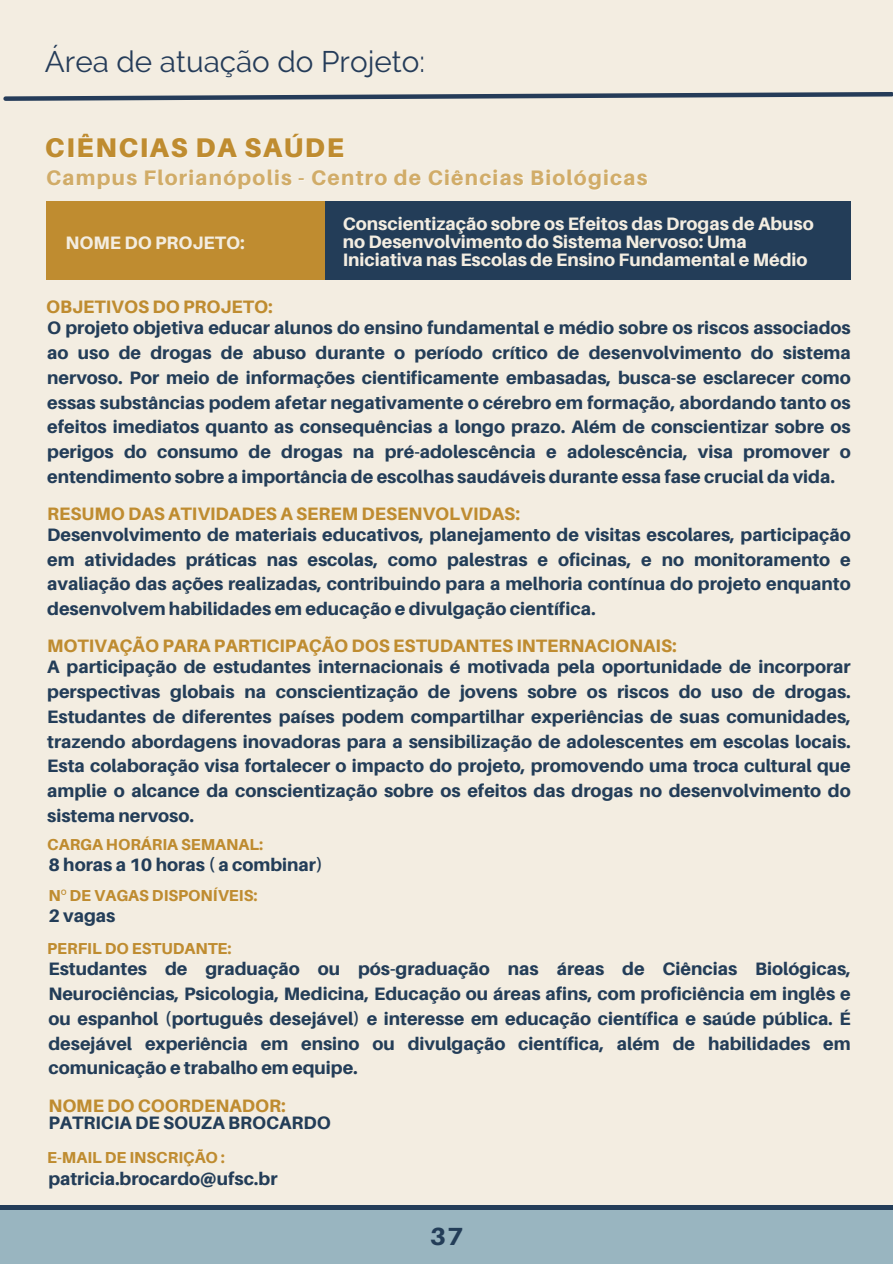
<style>
.page{position:relative;width:893px;height:1264px;background:#fff}
.page>*{position:absolute;margin:0;border:0;box-sizing:border-box;transform-origin:0 0}
.t1{font:29.7px "Raleway";color:#253c59}
.t2{font:900 27px "Aileron";letter-spacing:.06em;color:#bf8c30}
.t3{font:800 24.75px "Aileron";color:#233d58}
.t4{font:800 21px "Aileron";letter-spacing:.06em;color:#d1ac68}
.t5{font:800 18px/24.8px "Aileron";color:#233d58;text-align:justify}
.t6{font:800 18px/18px "Aileron";color:#f3ede1}
.t7{font:800 18px "Aileron";color:#bf8c30}
.t8{font:800 15.9px "Aileron";color:#bf8c30}
.s1{font-family:"Noto Sans";font-weight:400}
</style>
<div class="page">
<div style="left:0;top:0;width:892px;height:1263px;background:#f3ede1"></div>
<div style="left:0;top:1210px;width:892px;height:53px;background:#99b5c0"></div>
<div style="left:46px;top:201px;width:804px;height:79px;background:#233d58"></div>
<div style="left:46px;top:201px;width:279px;height:79px;background:#bf8c30"></div>
<div style="left:0;top:1205px;width:892px;height:5px;background:#233d58"></div>
<svg style="left:3px;top:92px;width:889px;height:9px"></svg>
<h5 class="t1" style="left:45px;top:44px;width:381px">Área de atuação do Projeto:</h5>
<h4 class="t2" style="left:45px;top:130px;width:300px">CIÊNCIAS DA SAÚDE</h4>
<h4 class="t4" style="left:46px;top:164px;width:603px">Campus Florianópolis - Centro de Ciências Biológicas</h4>
<p class="t6" style="left:66px;top:234px;width:180px">NOME DO PROJETO:</p>
<h2 class="t6" style="left:343px;top:214px;width:472px">Conscientização sobre os Efeitos das Drogas de Abuso no Desenvolvimento do Sistema Nervoso: Uma<br>Iniciativa nas Escolas de Ensino Fundamental e Médio</h2>
<p class="t7" style="left:46px;top:296px;width:228px">OBJETIVOS DO PROJETO:</p>
<h5 class="t5" style="left:47px;top:315px;width:805px">O projeto objetiva educar alunos do ensino fundamental e médio sobre os riscos associados ao uso de drogas de abuso durante o período crítico de desenvolvimento do sistema nervoso. Por meio de informações cientificamente embasadas, busca-se esclarecer como essas substâncias podem afetar negativamente o cérebro em formação, abordando tanto os efeitos imediatos quanto as consequências a longo prazo. Além de conscientizar sobre os perigos do consumo de drogas na pré-adolescência e adolescência, visa promover o entendimento sobre a importância de escolhas saudáveis durante essa fase crucial da vida.</h5>
<h4 class="t7" style="left:47px;top:502px;width:474px">RESUMO DAS ATIVIDADES A SEREM DESENVOLVIDAS:</h4>
<h5 class="t5" style="left:47px;top:522px;width:805px">Desenvolvimento de materiais educativos, planejamento de visitas escolares, participação em atividades práticas nas escolas, como palestras e oficinas, e no monitoramento e avaliação das ações realizadas, contribuindo para a melhoria contínua do projeto enquanto desenvolvem habilidades em educação e divulgação científica.</h5>
<p class="t7" style="left:47px;top:634px;width:631px">MOTIVAÇÃO PARA PARTICIPAÇÃO DOS ESTUDANTES INTERNACIONAIS:</p>
<h5 class="t5" style="left:47px;top:654px;width:805px">A participação de estudantes internacionais é motivada pela oportunidade de incorporar perspectivas globais na conscientização de jovens sobre os riscos do uso de drogas.<br>Estudantes de diferentes países podem compartilhar experiências de suas comunidades, trazendo abordagens inovadoras para a sensibilização de adolescentes em escolas locais.<br>Esta colaboração visa fortalecer o impacto do projeto, promovendo uma troca cultural que amplie o alcance da conscientização sobre os efeitos das drogas no desenvolvimento do sistema nervoso.</h5>
<h5 class="t8" style="left:47px;top:834px;width:217px">CARGA HORÁRIA SEMANAL:</h5>
<p class="t5" style="left:48px;top:852px;width:276px">8 horas a 10 horas ( a combinar)</p>
<h4 class="t8" style="left:48px;top:885px;width:211px">N<span class="s1">º</span> DE VAGAS DISPONÍVEIS:</h4>
<h5 class="t5" style="left:48px;top:903px;width:69px">2 vagas</h5>
<h4 class="t8" style="left:47px;top:938px;width:186px">PERFIL DO ESTUDANTE:</h4>
<h5 class="t5" style="left:48px;top:956px;width:803px">Estudantes de graduação ou pós-graduação nas áreas de Ciências Biológicas, Neurociências, Psicologia, Medicina, Educação ou áreas afins, com proficiência em inglês e ou espanhol (português desejável) e interesse em educação científica e saúde pública. É desejável experiência em ensino ou divulgação científica, além de habilidades em comunicação e trabalho em equipe.</h5>
<h1 class="t7" style="left:48px;top:1094px;width:239px">NOME DO COORDENADOR:</h1>
<h3 class="t5" style="left:48px;top:1109px;width:284px">PATRICIA DE SOUZA BROCARDO</h3>
<h4 class="t8" style="left:47px;top:1147px;width:179px">E-MAIL DE INSCRIÇÃO :</h4>
<h5 class="t5" style="left:48px;top:1165px;width:231px">patricia.brocardo@ufsc.br</h5>
<p class="t3" style="left:430px;top:1221px;width:35px">37</p>
</div>
